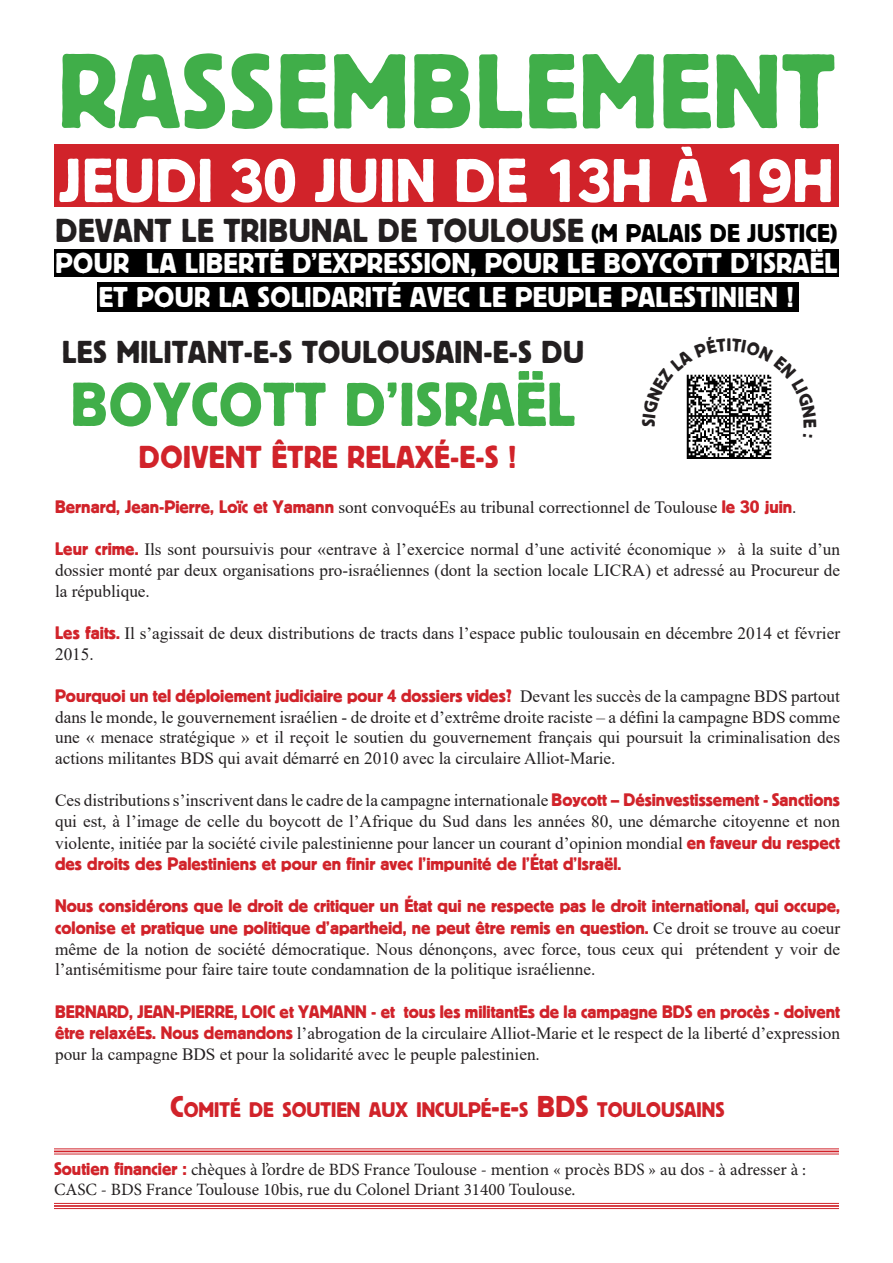
<style>
.page{position:relative;width:893px;height:1263px;background:#fff}
.page>*{position:absolute;margin:0;border:0;box-sizing:border-box;transform-origin:0 0}
.t1{font:105px "Block BE";letter-spacing:.015em;color:#40ae49}
.t2{font:61.5px "Block BE";letter-spacing:.015em;color:#fff}
.t3{font:61.5px "Block BE";letter-spacing:.015em;color:#40ae49}
.t4{font:33px "Block BE";letter-spacing:.015em;color:#231f20}
.t5{font:31.5px "Block BE";letter-spacing:.015em;color:#231f20}
.t6{font:31.5px "Block BE";letter-spacing:.015em;color:#d1232a}
.t7{font:28.5px "Block BE";letter-spacing:.015em;color:#fff}
.t8{font:21px "Block BE";color:#d1232a}
.t9{font:18px/21.6px "Block BE";color:#d1232a}
.t10{font:18px "Block BE";color:#231f20}
.t11{font:17.25px/20.7px "Times New Roman";color:#231f20;text-align:justify}
.t12{font:17.25px/20.7px "Minion Pro";color:#231f20}
.s1{font-size:25.5px;color:#000}
.s2{font-family:"Block BE";font-size:18px;color:#d1232a}
.s3{font-family:"Times New Roman";font-size:17.25px;color:#231f20}
.s4{font-size:30px}
</style>
<div class="page">
<div style="left:97px;top:282px;width:701px;height:29px;background:#000"></div>
<div style="left:54px;top:249px;width:785px;height:27px;background:#000"></div>
<hr style="left:54px;top:1153px;width:785px;height:1px;background:#d1232a">
<hr style="left:54px;top:1150px;width:785px;height:2px;background:#d1232a">
<hr style="left:54px;top:1148px;width:785px;height:1px;background:#d1232a">
<img style="left:686px;top:428px;width:86px;height:31px">
<hr style="left:54px;top:1208px;width:785px;height:1px;background:#d1232a">
<hr style="left:54px;top:1205px;width:785px;height:2px;background:#d1232a">
<hr style="left:54px;top:1203px;width:785px;height:1px;background:#d1232a">
<div style="left:54px;top:145px;width:785px;height:62px;background:#d1232a"></div>
<svg style="left:686px;top:374px;width:86px;height:54px"></svg>
<p class="t1" style="left:58px;top:33px;width:778px">RASSEMBLEMENT</p>
<p class="t2" style="left:60px;top:146px;width:775px">JEUDI 30 JUIN DE 13H À 19H</p>
<p class="t4" style="left:56px;top:212px;width:783px">DEVANT LE TRIBUNAL DE TOULOUSE <span class="s1">(M PALAIS DE JUSTICE)</span></p>
<p class="t7" style="left:56px;top:247px;width:783px">POUR LA LIBERTÉ D’EXPRESSION, POUR LE BOYCOTT D’ISRAËL</p>
<p class="t7" style="left:99px;top:281px;width:697px">ET POUR LA SOLIDARITÉ AVEC LE PEUPLE PALESTINIEN !</p>
<p class="t5" style="left:62px;top:334px;width:524px">LES MILITANT-E-S TOULOUSAIN-E-S DU</p>
<p class="t3" style="left:71px;top:370px;width:506px">BOYCOTT D’ISRAËL</p>
<p class="t6" style="left:139px;top:440px;width:379px">DOIVENT ÊTRE RELAXÉ-E-S !</p>
<p class="t10" style="left:727px;top:335px;width:6px">I</p>
<p class="t11" style="left:55px;top:496px;width:743px"><span class="s2">Bernard, Jean-Pierre, Loïc et Yamann</span> sont convoquéEs au tribunal correctionnel de Toulouse <span class="s2">le 30 juin</span>.</p>
<p class="t11" style="left:55px;top:538px;width:786px"><span class="s2">Leur crime.</span> Ils sont poursuivis pour «entrave à l’exercice normal d’une activité économique » à la suite d’un dossier monté par deux organisations pro-israéliennes (dont la section locale LICRA) et adressé au Procureur de la république.</p>
<p class="t11" style="left:55px;top:622px;width:786px"><span class="s2">Les faits.</span> Il s’agissait de deux distributions de tracts dans l’espace public toulousain en décembre 2014 et février<br>2015.</p>
<p class="t9" style="left:55px;top:684px;width:786px">Pourquoi un tel déploiement judiciaire pour 4 dossiers vides? <span class="s3">Devant les succès de la campagne BDS partout</span></p>
<p class="t11" style="left:55px;top:706px;width:786px">dans le monde, le gouvernement israélien - de droite et d’extrême droite raciste – a défini la campagne BDS comme une « menace stratégique » et il reçoit le soutien du gouvernement français qui poursuit la criminalisation des actions militantes BDS qui avait démarré en 2010 avec la circulaire Alliot-Marie.</p>
<p class="t11" style="left:55px;top:789px;width:786px;line-height:21.1px">Ces distributions s’inscrivent dans le cadre de la campagne internationale <span class="s2">Boycott – Désinvestissement - Sanctions </span>qui est, à l’image de celle du boycott de l’Afrique du Sud dans les années 80, une démarche citoyenne et non violente, initiée par la société civile palestinienne pour lancer un courant d’opinion mondial <span class="s2">en faveur du respect</span></p>
<p class="t9" style="left:55px;top:852px;width:568px">des droits des Palestiniens et pour en finir avec l’impunité de l’État d’Israël.</p>
<p class="t9" style="left:55px;top:895px;width:786px">Nous considérons que le droit de critiquer un État qui ne respecte pas le droit international, qui occupe, colonise et pratique une politique d’apartheid, ne peut être remis en question. <span class="s3">Ce droit se trouve au coeur</span></p>
<p class="t11" style="left:55px;top:938px;width:786px">même de la notion de société démocratique. Nous dénonçons, avec force, tous ceux qui prétendent y voir de l’antisémitisme pour faire taire toute condamnation de la politique israélienne.</p>
<p class="t9" style="left:55px;top:1000px;width:786px">BERNARD, JEAN-PIERRE, LOIC et YAMANN - et tous les militantEs de la campagne BDS en procès - doivent</p>
<p class="t11" style="left:55px;top:1023px;width:786px"><span class="s2">être relaxéEs. Nous demandons</span> l’abrogation de la circulaire Alliot-Marie et le respect de la liberté d’expression pour la campagne BDS et pour la solidarité avec le peuple palestinien.</p>
<p class="t8" style="left:171px;top:1098px;width:555px"><span class="s4">C</span>OMITÉ DE SOUTIEN AUX INCULPÉ<span class="s4">-</span>E<span class="s4">-</span>S <span class="s4">BDS</span> TOULOUSAINS</p>
<p class="t12" style="left:54px;top:1159px;width:754px"><span class="s2">Soutien financier :</span> chèques à l’ordre de BDS France Toulouse - mention « procès BDS » au dos - à adresser à :<br>CASC - BDS France Toulouse 10bis, rue du Colonel Driant 31400 Toulouse.</p>
</div>
